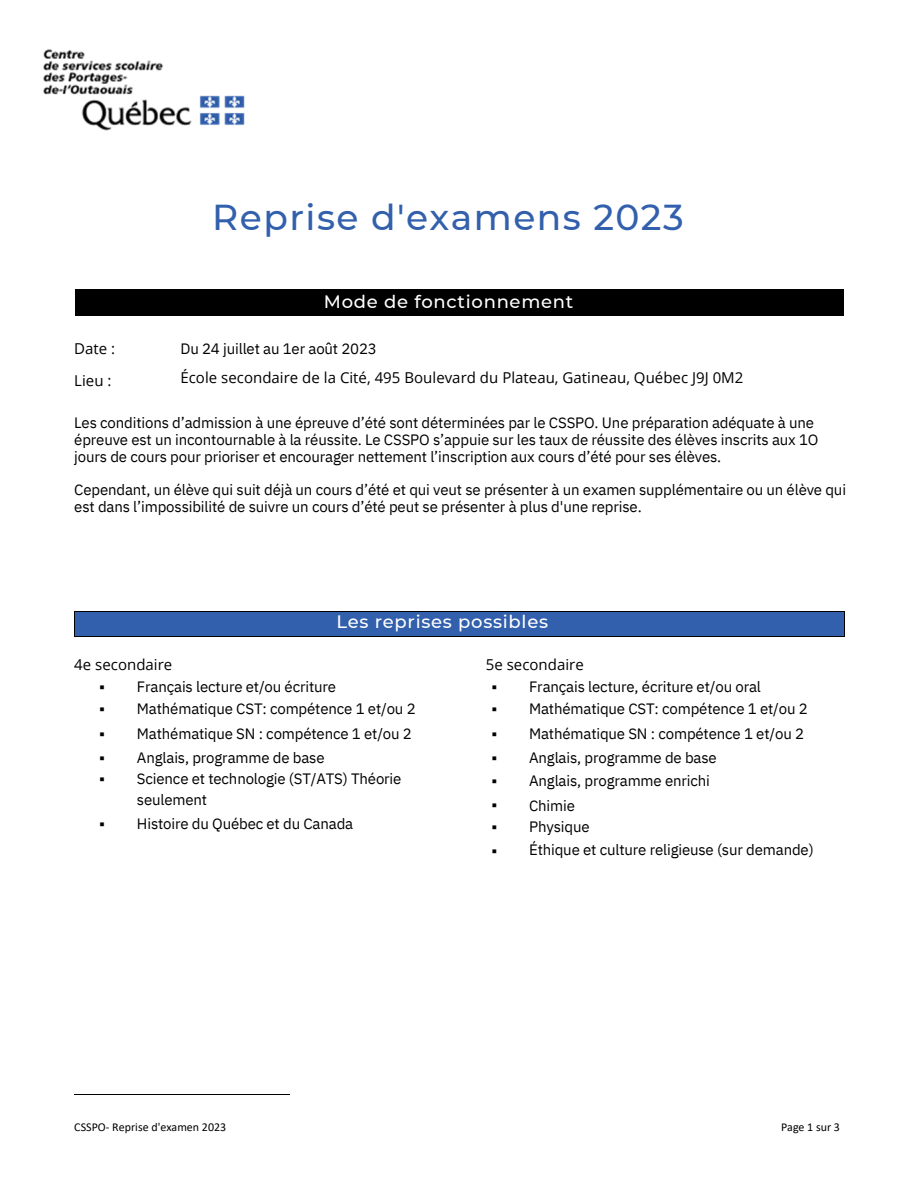
<style>
.page{position:relative;width:918px;height:1188px;background:#fff}
.page>*{position:absolute;margin:0;border:0;box-sizing:border-box;transform-origin:0 0}
.t1{font:500 36px "Montserrat";letter-spacing:.04em;color:#3360ac}
.t2{font:500 18px "Montserrat";letter-spacing:.04em;color:#fff}
.t3{font:15px/16.8px "IBM Plex Sans";letter-spacing:-.01em;color:#000}
.t4{font:15px "Open Sans";color:#000}
.t5{font:15px/23.2px "Arimo";color:#000}
.t6{font:12px "Calibri";color:#000}
.s1{font-family:"Arimo"}
</style>
<div class="page">
<img style="left:43px;top:49px;width:202px;height:82px">
<div style="left:84px;top:290px;width:752px;height:25px;background:#000"></div>
<hr style="left:76px;top:289px;width:767px;height:1px;background:#000">
<svg style="left:75px;top:289px;width:1px;height:27px"></svg>
<hr style="left:76px;top:315px;width:767px;height:1px;background:#000">
<svg style="left:843px;top:289px;width:1px;height:27px"></svg>
<hr style="left:74px;top:1094px;width:216px;height:1px;background:#000">
<div style="left:83px;top:611px;width:754px;height:26px;background:#3360ac"></div>
<hr style="left:75px;top:611px;width:769px;height:1px;background:#000">
<svg style="left:74px;top:611px;width:1px;height:26px"></svg>
<hr style="left:75px;top:637px;width:769px;height:1px;background:#000">
<svg style="left:844px;top:611px;width:1px;height:26px"></svg>
<h1 class="t1" style="left:212px;top:193px;width:473px">Reprise d'examens 2023</h1>
<p class="t2" style="left:324px;top:289px;width:251px">Mode de fonctionnement</p>
<p class="t4" style="left:74px;top:338px;width:43px">Date :</p>
<p class="t3" style="left:180px;top:339px;width:198px">Du 24 juillet au 1er août 2023</p>
<p class="t4" style="left:74px;top:370px;width:39px">Lieu :</p>
<p class="t4" style="left:180px;top:368px;width:565px">École secondaire de la Cité, 495 Boulevard du Plateau, Gatineau, Québec J9J 0M2</p>
<p class="t3" style="left:74px;top:413px;width:746px">Les conditions d’admission à une épreuve d’été sont déterminées par le CSSPO. Une préparation adéquate à une épreuve est un incontournable à la réussite. Le CSSPO s’appuie sur les taux de réussite des élèves inscrits aux 1O jours de cours pour prioriser et encourager nettement l’inscription aux cours d’été pour ses élèves.</p>
<p class="t3" style="left:74px;top:480px;width:773px">Cependant, un élève qui suit déjà un cours d’été et qui veut se présenter à un examen supplémentaire ou un élève qui est dans l’impossibilité de suivre un cours d’été peut se présenter à plus d'une reprise.</p>
<p class="t2" style="left:336px;top:609px;width:213px">Les reprises possibles</p>
<p class="t4" style="left:74px;top:654px;width:100px">4e secondaire</p>
<p class="t4" style="left:486px;top:654px;width:100px">5e secondaire</p>
<p class="t3" style="left:100px;top:677px;width:238px"><span class="s1">▪</span> Français lecture et/ou écriture</p>
<p class="t3" style="left:100px;top:699px;width:318px"><span class="s1">▪</span> Mathématique CST: compétence 1 et/ou 2</p>
<p class="t3" style="left:100px;top:724px;width:314px"><span class="s1">▪</span> Mathématique SN : compétence 1 et/ou 2</p>
<p class="t3" style="left:137px;top:745px;width:266px;line-height:21.5px;text-indent:-37px"><span class="s1">▪</span> Anglais, programme de base<br>Science et technologie (ST/ATS) Théorie seulement</p>
<p class="t3" style="left:492px;top:677px;width:271px"><span class="s1">▪</span> Français lecture, écriture et/ou oral</p>
<p class="t3" style="left:492px;top:694px;width:318px;line-height:26px;text-align:right"><span class="s1">▪</span> Mathématique CST: compétence 1 et/ou 2<br>Mathématique SN : compétence 1 et/ou 2</p>
<p class="t3" style="left:529px;top:748px;width:189px">Anglais, programme de base</p>
<p class="t5" style="left:492px;top:723px;width:7px">▪ ▪</p>
<p class="t3" style="left:492px;top:771px;width:220px"><span class="s1">▪</span> Anglais, programme enrichi</p>
<p class="t5" style="left:100px;top:768px;width:7px">▪</p>
<p class="t3" style="left:100px;top:814px;width:255px"><span class="s1">▪</span> Histoire du Québec et du Canada</p>
<p class="t3" style="left:492px;top:796px;width:85px"><span class="s1">▪</span> Chimie</p>
<p class="t3" style="left:529px;top:840px;width:286px">Éthique et culture religieuse (sur demande)</p>
<p class="t3" style="left:492px;top:818px;width:99px"><span class="s1">▪</span> Physique</p>
<p class="t5" style="left:492px;top:839px;width:7px">▪</p>
<p class="t6" style="left:74px;top:1118px;width:154px">CSSPO- Reprise d'examen 2023</p>
<p class="t6" style="left:781px;top:1118px;width:60px">Page 1 sur 3</p>
</div>
